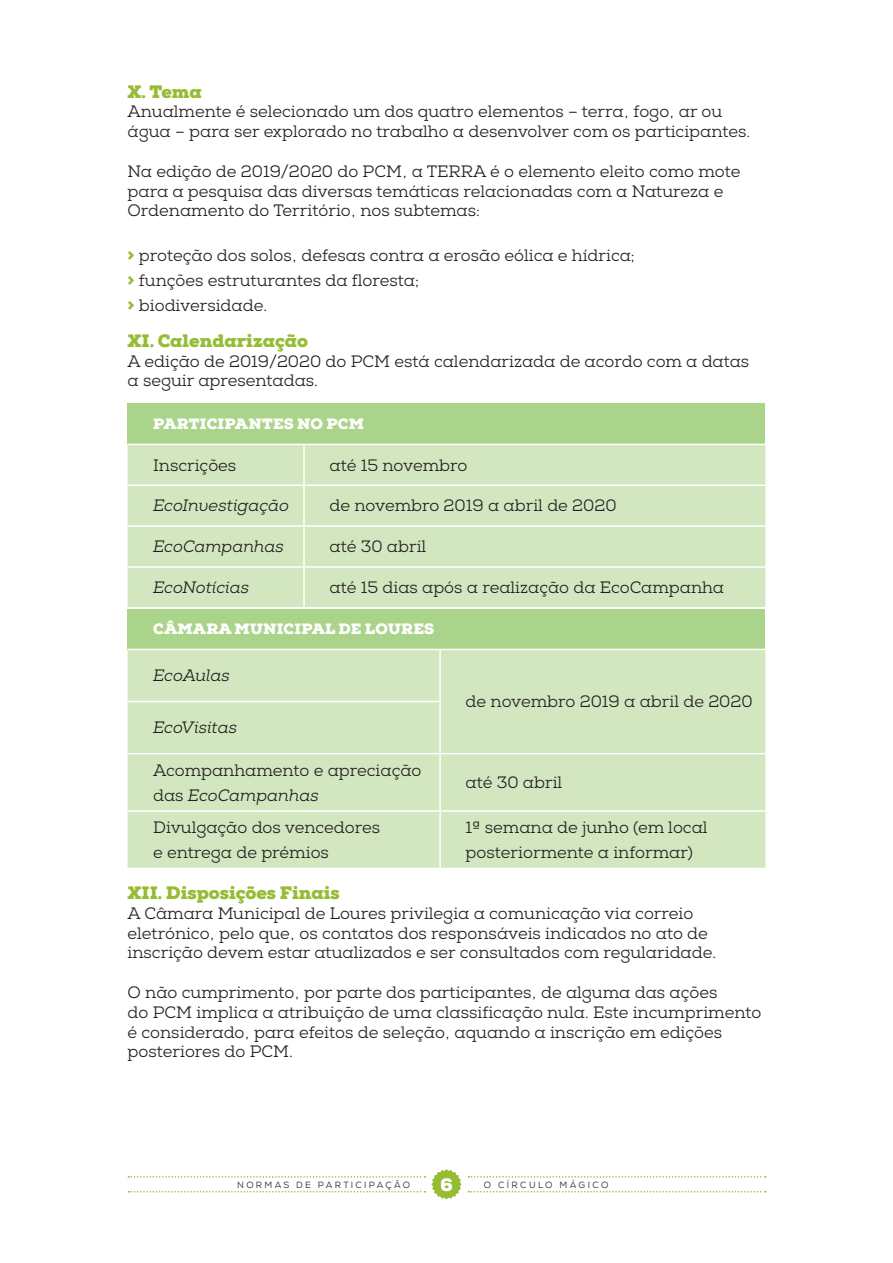
<style>
.page{position:relative;width:893px;height:1263px;background:#fff}
.page>*{position:absolute;margin:0;border:0;box-sizing:border-box;transform-origin:0 0}
.t1{font:900 18px "Nexa Slab";color:#96bc33}
.t2{font:900 18px "Nexa Slab";color:#fff}
.List_Paragraph{font:16.5px/19.8px "Nexa Slab";color:#231f20}
.List_Paragraph-2{font:italic 16.5px "Nexa Slab";color:#231f20}
.t3{font:900 15px "Nexa Slab";letter-spacing:.015em;color:#fff}
.t4{font:9px "Nexa";letter-spacing:.25em;color:#231f20}
.s1{font-weight:900;font-size:18px;color:#96bc33}
.s2{font-style:italic}
</style>
<div class="page">
<svg style="left:128px;top:1176px;width:297px;height:1px"></svg>
<svg style="left:128px;top:1191px;width:297px;height:1px"></svg>
<svg style="left:468px;top:1176px;width:298px;height:1px"></svg>
<svg style="left:468px;top:1191px;width:298px;height:1px"></svg>
<svg style="left:431px;top:1169px;width:31px;height:30px"></svg>
<div style="left:128px;top:404px;width:637px;height:40px;background:#aad489"></div>
<div style="left:128px;top:445px;width:637px;height:162px;background:#d2e7c0"></div>
<hr style="left:303px;top:445px;width:2px;height:39px;background:#fff">
<hr style="left:128px;top:484px;width:176px;height:2px;background:#fff">
<hr style="left:304px;top:484px;width:461px;height:2px;background:#fff">
<hr style="left:303px;top:486px;width:2px;height:39px;background:#fff">
<hr style="left:128px;top:525px;width:176px;height:2px;background:#fff">
<hr style="left:304px;top:525px;width:461px;height:2px;background:#fff">
<hr style="left:303px;top:527px;width:2px;height:39px;background:#fff">
<hr style="left:128px;top:566px;width:176px;height:2px;background:#fff">
<hr style="left:304px;top:566px;width:461px;height:2px;background:#fff">
<hr style="left:303px;top:568px;width:2px;height:39px;background:#fff">
<div style="left:128px;top:609px;width:637px;height:40px;background:#aad489"></div>
<div style="left:128px;top:650px;width:637px;height:218px;background:#d2e7c0"></div>
<hr style="left:439px;top:650px;width:2px;height:51px;background:#fff">
<hr style="left:128px;top:701px;width:313px;height:1px;background:#fff">
<hr style="left:439px;top:702px;width:2px;height:51px;background:#fff">
<hr style="left:128px;top:753px;width:312px;height:1px;background:#fff">
<hr style="left:440px;top:753px;width:325px;height:1px;background:#fff">
<hr style="left:439px;top:754px;width:2px;height:56px;background:#fff">
<hr style="left:128px;top:810px;width:312px;height:2px;background:#fff">
<hr style="left:440px;top:810px;width:325px;height:2px;background:#fff">
<hr style="left:439px;top:812px;width:2px;height:56px;background:#fff">
<p class="t1" style="left:128px;top:80px;width:76px">X. Tema</p>
<p class="List_Paragraph" style="left:128px;top:102px;width:624px">Anualmente é selecionado um dos quatro elementos – terra, fogo, ar ou água – para ser explorado no trabalho a desenvolver com os participantes.</p>
<p class="List_Paragraph" style="left:128px;top:162px;width:614px">Na edição de 2019/2020 do PCM, a TERRA é o elemento eleito como mote para a pesquisa das diversas temáticas relacionadas com a Natureza e<br>Ordenamento do Território, nos subtemas:</p>
<p class="List_Paragraph" style="left:128px;top:246px;width:509px"><span class="s1">&gt;</span> proteção dos solos, defesas contra a erosão eólica e hídrica;</p>
<p class="List_Paragraph" style="left:128px;top:271px;width:293px"><span class="s1">&gt;</span> funções estruturantes da floresta;</p>
<p class="List_Paragraph" style="left:128px;top:295px;width:141px"><span class="s1">&gt;</span> biodiversidade.</p>
<p class="t1" style="left:128px;top:329px;width:182px">XI. Calendarização</p>
<p class="List_Paragraph" style="left:128px;top:351px;width:623px">A edição de 2019/2020 do PCM está calendarizada de acordo com a datas</p>
<p class="List_Paragraph" style="left:128px;top:371px;width:192px">a seguir apresentadas.</p>
<p class="t3" style="left:153px;top:414px;width:212px">PARTICIPANTES NO PCM</p>
<p class="List_Paragraph" style="left:153px;top:455px;width:85px">Inscrições</p>
<p class="List_Paragraph" style="left:330px;top:455px;width:139px">até 15 novembro</p>
<p class="List_Paragraph-2" style="left:153px;top:496px;width:138px">EcoInvestigação</p>
<p class="List_Paragraph" style="left:330px;top:496px;width:288px">de novembro 2019 a abril de 2020</p>
<p class="List_Paragraph-2" style="left:153px;top:537px;width:132px">EcoCampanhas</p>
<p class="List_Paragraph" style="left:330px;top:537px;width:98px">até 30 abril</p>
<p class="List_Paragraph-2" style="left:153px;top:578px;width:98px">EcoNotícias</p>
<p class="List_Paragraph" style="left:330px;top:578px;width:396px">até 15 dias após a realização da EcoCampanha</p>
<p class="t3" style="left:153px;top:619px;width:283px">CÂMARA MUNICIPAL DE LOURES</p>
<p class="List_Paragraph-2" style="left:153px;top:666px;width:78px">EcoAulas</p>
<p class="List_Paragraph" style="left:466px;top:692px;width:288px">de novembro 2019 a abril de 2020</p>
<p class="List_Paragraph-2" style="left:153px;top:718px;width:86px">EcoVisitas</p>
<p class="List_Paragraph" style="left:153px;top:758px;width:270px;line-height:24.8px">Acompanhamento e apreciação das <span class="s2">EcoCampanhas</span></p>
<p class="List_Paragraph" style="left:466px;top:773px;width:98px">até 30 abril</p>
<p class="List_Paragraph" style="left:153px;top:818px;width:228px">Divulgação dos vencedores</p>
<p class="List_Paragraph" style="left:153px;top:843px;width:177px">e entrega de prémios</p>
<p class="List_Paragraph" style="left:466px;top:818px;width:243px">1ª semana de junho (em local</p>
<p class="List_Paragraph" style="left:466px;top:843px;width:229px">posteriormente a informar)</p>
<p class="t1" style="left:128px;top:881px;width:214px">XII. Disposições Finais</p>
<p class="List_Paragraph" style="left:128px;top:903px;width:590px">A Câmara Municipal de Loures privilegia a comunicação via correio eletrónico, pelo que, os contatos dos responsáveis indicados no ato de inscrição devem estar atualizados e ser consultados com regularidade.</p>
<p class="List_Paragraph" style="left:128px;top:983px;width:591px">O não cumprimento, por parte dos participantes, de alguma das ações</p>
<p class="List_Paragraph" style="left:128px;top:1002px;width:635px">do PCM implica a atribuição de uma classificação nula. Este incumprimento é considerado, para efeitos de seleção, aquando a inscrição em edições posteriores do PCM.</p>
<p class="t4" style="left:237px;top:1179px;width:174px">NORMAS DE PARTICIPAÇÃO</p>
<p class="t2" style="left:440px;top:1173px;width:14px">6</p>
<p class="t4" style="left:484px;top:1179px;width:126px">O CÍRCULO MÁGICO</p>
</div>
